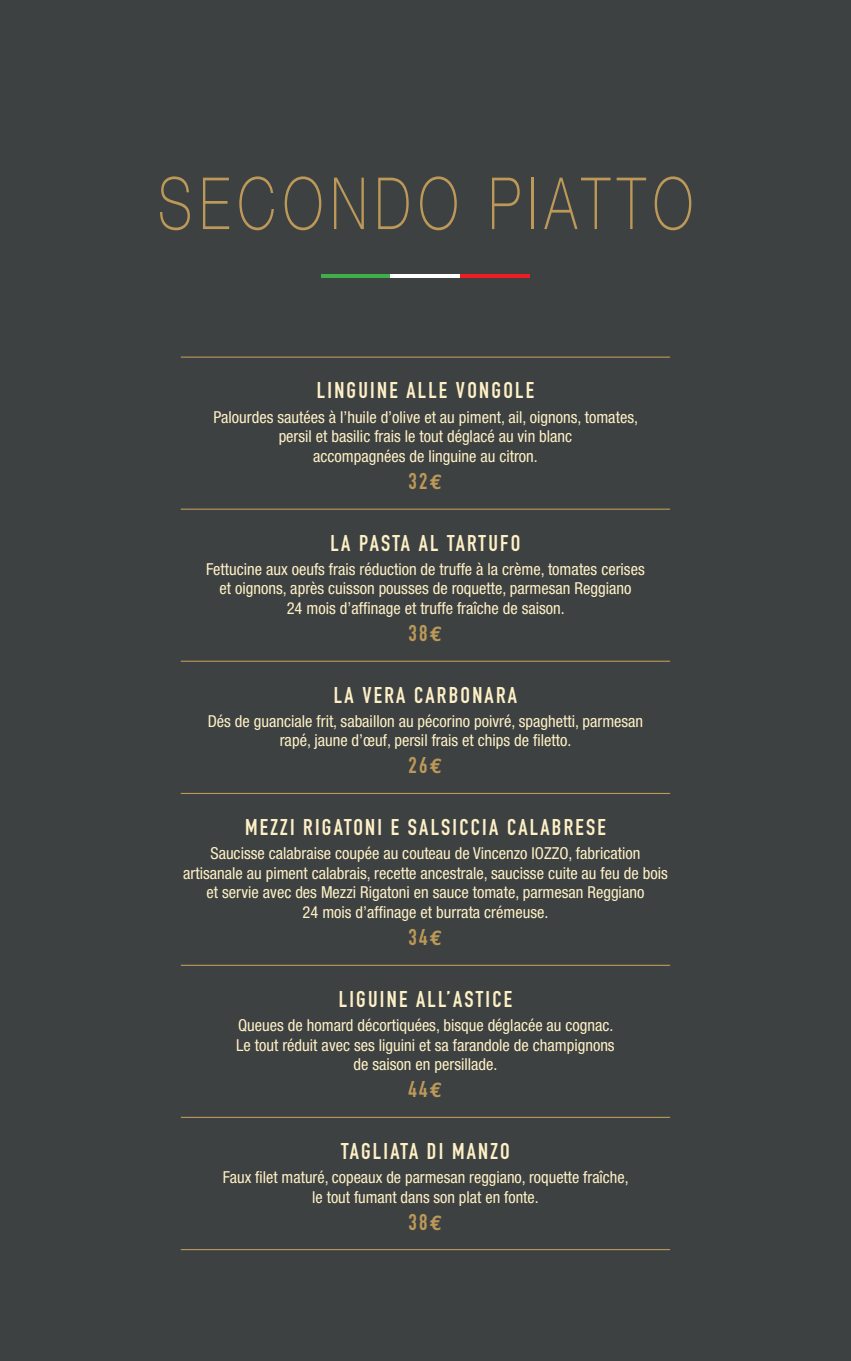
<style>
.page{position:relative;width:851px;height:1361px;background:#fff}
.page>*{position:absolute;margin:0;border:0;box-sizing:border-box;transform-origin:0 0}
.t1{font:100 72px "Helvetica Neue";letter-spacing:.14em;color:#bd9959;scale:.75 1}
.t2{font:22.5px "DIN Engschrift";letter-spacing:.1em;color:#fef0c6}
.t3{font:22.5px "DIN Engschrift";letter-spacing:.1em;color:#bd9959}
.t4{font:condensed 16.5px/19.8px "Helvetica Neue";color:#fef0c6;text-align:center}
.s1{font-family:"Euro Mono";font-weight:700;font-size:21px}
</style>
<div class="page">
<div style="left:0;top:0;width:850px;height:1361px;background:#3d4141"></div>
<hr style="left:181px;top:356px;width:489px;height:2px;background:#bd9959">
<hr style="left:181px;top:508px;width:489px;height:2px;background:#bd9959">
<hr style="left:181px;top:660px;width:489px;height:2px;background:#bd9959">
<hr style="left:181px;top:793px;width:489px;height:1px;background:#bd9959">
<hr style="left:181px;top:964px;width:489px;height:2px;background:#bd9959">
<hr style="left:181px;top:1117px;width:489px;height:1px;background:#bd9959">
<hr style="left:181px;top:1249px;width:489px;height:1px;background:#bd9959">
<hr style="left:320px;top:274px;width:70px;height:4px;background:#40ae49">
<hr style="left:390px;top:274px;width:70px;height:4px;background:#fff">
<hr style="left:460px;top:274px;width:70px;height:4px;background:#ee1d23">
<h1 class="t1" style="left:158px;top:163px;width:714px">SECONDO PIATTO</h1>
<h2 class="t2" style="left:317px;top:377px;width:219px">LINGUINE ALLE VONGOLE</h2>
<p class="t4" style="left:213px;top:407px;width:426px">Palourdes sautées à l’huile d’olive et au piment, ail, oignons, tomates, persil et basilic frais le tout déglacé au vin blanc<br>accompagnées de linguine au citron.</p>
<h2 class="t3" style="left:408px;top:468px;width:35px">32<span class="s1">€</span></h2>
<h2 class="t2" style="left:330px;top:529px;width:191px">LA PASTA AL TARTUFO</h2>
<p class="t4" style="left:206px;top:559px;width:440px">Fettucine aux oeufs frais réduction de truffe à la crème, tomates cerises et oignons, après cuisson pousses de roquette, parmesan Reggiano<br>24 mois d’affinage et truffe fraîche de saison.</p>
<h2 class="t3" style="left:408px;top:620px;width:35px">38<span class="s1">€</span></h2>
<h2 class="t2" style="left:334px;top:681px;width:185px">LA VERA CARBONARA</h2>
<p class="t4" style="left:208px;top:711px;width:437px">Dés de guanciale frit, sabaillon au pécorino poivré, spaghetti, parmesan rapé, jaune d’œuf, persil frais et chips de filetto.</p>
<h2 class="t3" style="left:408px;top:752px;width:35px">26<span class="s1">€</span></h2>
<h2 class="t2" style="left:245px;top:813px;width:362px">MEZZI RIGATONI E SALSICCIA CALABRESE</h2>
<p class="t4" style="left:183px;top:843px;width:486px">Saucisse calabraise coupée au couteau de Vincenzo IOZZO, fabrication artisanale au piment calabrais, recette ancestrale, saucisse cuite au feu de bois et servie avec des Mezzi Rigatoni en sauce tomate, parmesan Reggiano<br>24 mois d’affinage et burrata crémeuse.</p>
<h2 class="t3" style="left:408px;top:924px;width:35px">34<span class="s1">€</span></h2>
<h2 class="t2" style="left:339px;top:985px;width:175px">LIGUINE ALL’ASTICE</h2>
<p class="t4" style="left:236px;top:1015px;width:380px">Queues de homard décortiquées, bisque déglacée au cognac.<br>Le tout réduit avec ses liguini et sa farandole de champignons de saison en persillade.</p>
<h2 class="t3" style="left:408px;top:1076px;width:35px">44<span class="s1">€</span></h2>
<h2 class="t2" style="left:341px;top:1137px;width:170px">TAGLIATA DI MANZO</h2>
<p class="t4" style="left:223px;top:1167px;width:407px">Faux filet maturé, copeaux de parmesan reggiano, roquette fraîche, le tout fumant dans son plat en fonte.</p>
<h2 class="t3" style="left:408px;top:1208px;width:35px">38<span class="s1">€</span></h2>
</div>
